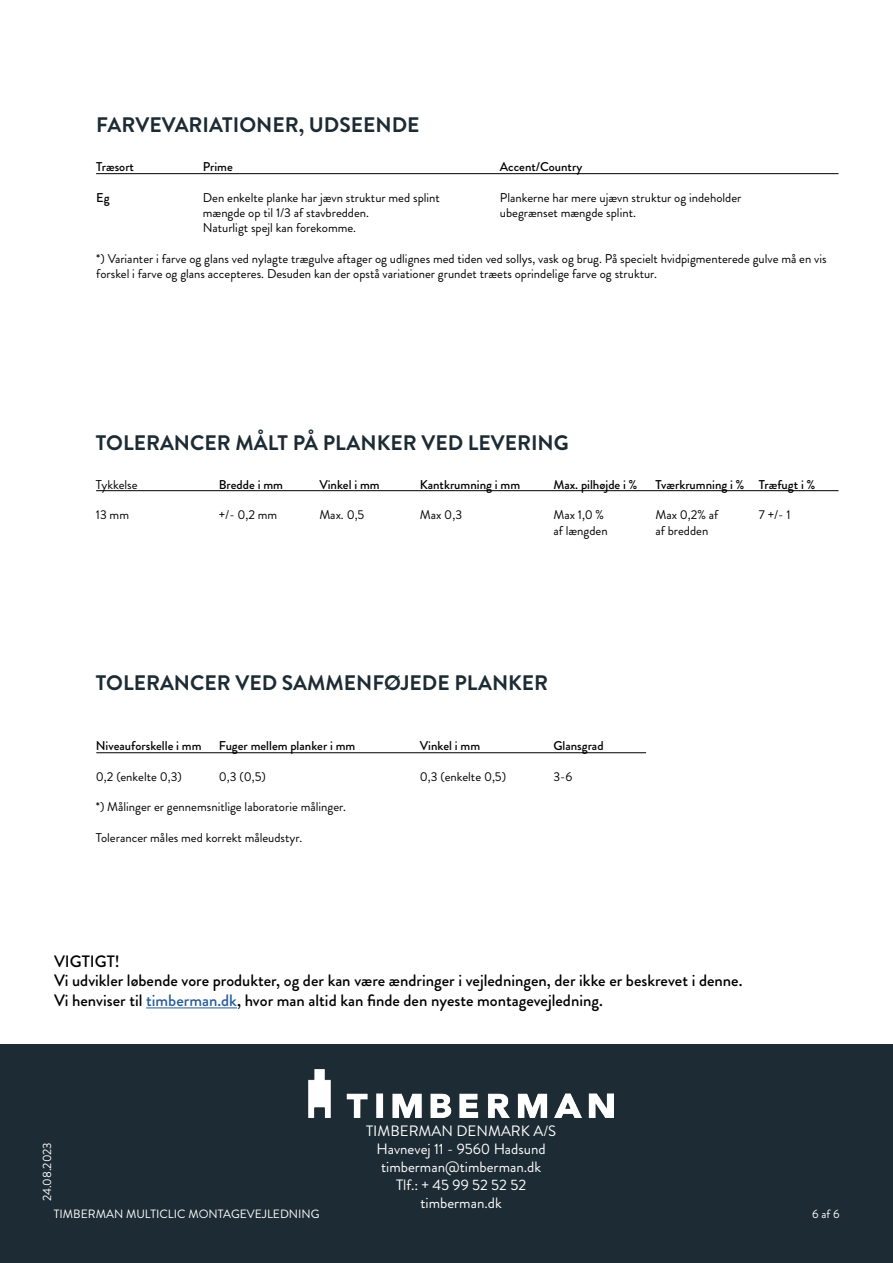
<style>
.page{position:relative;width:893px;height:1263px;background:#fff}
.page>*{position:absolute;margin:0;border:0;box-sizing:border-box;transform-origin:0 0}
.t1{font:700 21px "Brandon Grotesque";color:#1d2b34}
.t2{font:500 16.5px/19.8px "Brandon Grotesque";color:#000}
.t3{font:15px/18px "Brandon Grotesque";color:#fff;text-align:center}
.t4{font:12.75px/15.3px "Brandon Grotesque";color:#000}
.t5{font:500 12.75px "Brandon Grotesque";color:#000}
.t6{font:12px "Brandon Grotesque";color:#fff}
.s1{color:#275b9b}
</style>
<div class="page">
<hr style="left:96px;top:490px;width:742px;height:1px;background:#000">
<div style="left:0;top:1045px;width:893px;height:218px;background:#1d2b34"></div>
<img style="left:309px;top:1069px;width:305px;height:48px">
<hr style="left:146px;top:1007px;width:91px;height:1px;background:#275b9b">
<hr style="left:96px;top:752px;width:550px;height:1px;background:#000">
<hr style="left:96px;top:173px;width:742px;height:1px;background:#000">
<h1 class="t1" style="left:96px;top:110px;width:325px">FARVEVARIATIONER, UDSEENDE</h1>
<p class="t5" style="left:96px;top:158px;width:39px">Træsort</p>
<p class="t5" style="left:203px;top:158px;width:32px">Prime</p>
<p class="t5" style="left:500px;top:158px;width:84px">Accent/Country</p>
<p class="t5" style="left:96px;top:189px;width:15px">Eg</p>
<p class="t4" style="left:203px;top:190px;width:239px">Den enkelte planke har jævn struktur med splint</p>
<p class="t4" style="left:500px;top:190px;width:243px">Plankerne har mere ujævn struktur og indeholder</p>
<p class="t4" style="left:203px;top:205px;width:168px">mængde op til 1/3 af stavbredden.</p>
<p class="t4" style="left:500px;top:205px;width:138px">ubegrænset mængde splint.</p>
<p class="t4" style="left:203px;top:221px;width:155px">Naturligt spejl kan forekomme.</p>
<p class="t4" style="left:96px;top:251px;width:732px">*) Varianter i farve og glans ved nylagte trægulve aftager og udlignes med tiden ved sollys, vask og brug. På specielt hvidpigmenterede gulve må en vis forskel i farve og glans accepteres. Desuden kan der opstå variationer grundet træets oprindelige farve og struktur.</p>
<h1 class="t1" style="left:96px;top:428px;width:474px">TOLERANCER MÅLT PÅ PLANKER VED LEVERING</h1>
<p class="t4" style="left:96px;top:477px;width:43px">Tykkelse</p>
<p class="t5" style="left:219px;top:476px;width:66px">Bredde i mm</p>
<p class="t5" style="left:319px;top:476px;width:62px">Vinkel i mm</p>
<p class="t5" style="left:420px;top:476px;width:102px">Kantkrumning i mm</p>
<p class="t5" style="left:553px;top:476px;width:85px">Max. pilhøjde i %</p>
<p class="t5" style="left:655px;top:476px;width:161px">Tværkrumning i % Træfugt i %</p>
<p class="t4" style="left:96px;top:508px;width:35px">13 mm</p>
<p class="t4" style="left:219px;top:508px;width:60px">+/- 0,2 mm</p>
<p class="t4" style="left:319px;top:508px;width:47px">Max. 0,5</p>
<p class="t4" style="left:420px;top:508px;width:44px">Max 0,3</p>
<p class="t4" style="left:553px;top:508px;width:52px">Max 1,0 %</p>
<p class="t4" style="left:655px;top:508px;width:64px">Max 0,2% af</p>
<p class="t4" style="left:759px;top:508px;width:33px">7 +/- 1</p>
<p class="t4" style="left:553px;top:523px;width:56px">af længden</p>
<p class="t4" style="left:655px;top:523px;width:54px">af bredden</p>
<h1 class="t1" style="left:96px;top:668px;width:454px">TOLERANCER VED SAMMENFØJEDE PLANKER</h1>
<p class="t5" style="left:96px;top:737px;width:107px">Niveauforskelle i mm</p>
<p class="t5" style="left:219px;top:737px;width:138px">Fuger mellem planker i mm</p>
<p class="t5" style="left:420px;top:737px;width:62px">Vinkel i mm</p>
<p class="t5" style="left:553px;top:737px;width:52px">Glansgrad</p>
<p class="t4" style="left:96px;top:769px;width:88px">0,2 (enkelte 0,3)</p>
<p class="t4" style="left:219px;top:769px;width:48px">0,3 (0,5)</p>
<p class="t4" style="left:420px;top:769px;width:88px">0,3 (enkelte 0,5)</p>
<p class="t4" style="left:553px;top:769px;width:20px">3-6</p>
<p class="t4" style="left:96px;top:800px;width:252px">*) Målinger er gennemsnitlige laboratorie målinger.</p>
<p class="t4" style="left:96px;top:830px;width:208px">Tolerancer måles med korrekt måleudstyr.</p>
<p class="t2" style="left:54px;top:951px;width:690px">VIGTIGT!<br>Vi udvikler løbende vore produkter, og der kan være ændringer i vejledningen, der ikke er beskrevet i denne.<br>Vi henviser til <span class="s1">timberman.dk</span>, hvor man altid kan finde den nyeste montagevejledning.</p>
<p class="t3" style="left:366px;top:1122px;width:192px">TIMBERMAN DENMARK A/S<br>Havnevej 11 - 9560 Hadsund timberman@timberman.dk<br>Tlf.: + 45 99 52 52 52 timberman.dk</p>
<p class="t6" style="left:39px;top:1201px;width:61px;rotate:-90deg">24.08.2023</p>
<p class="t6" style="left:54px;top:1205px;width:267px">TIMBERMAN MULTICLIC MONTAGEVEJLEDNING</p>
<p class="t6" style="left:812px;top:1205px;width:29px">6 af 6</p>
</div>
